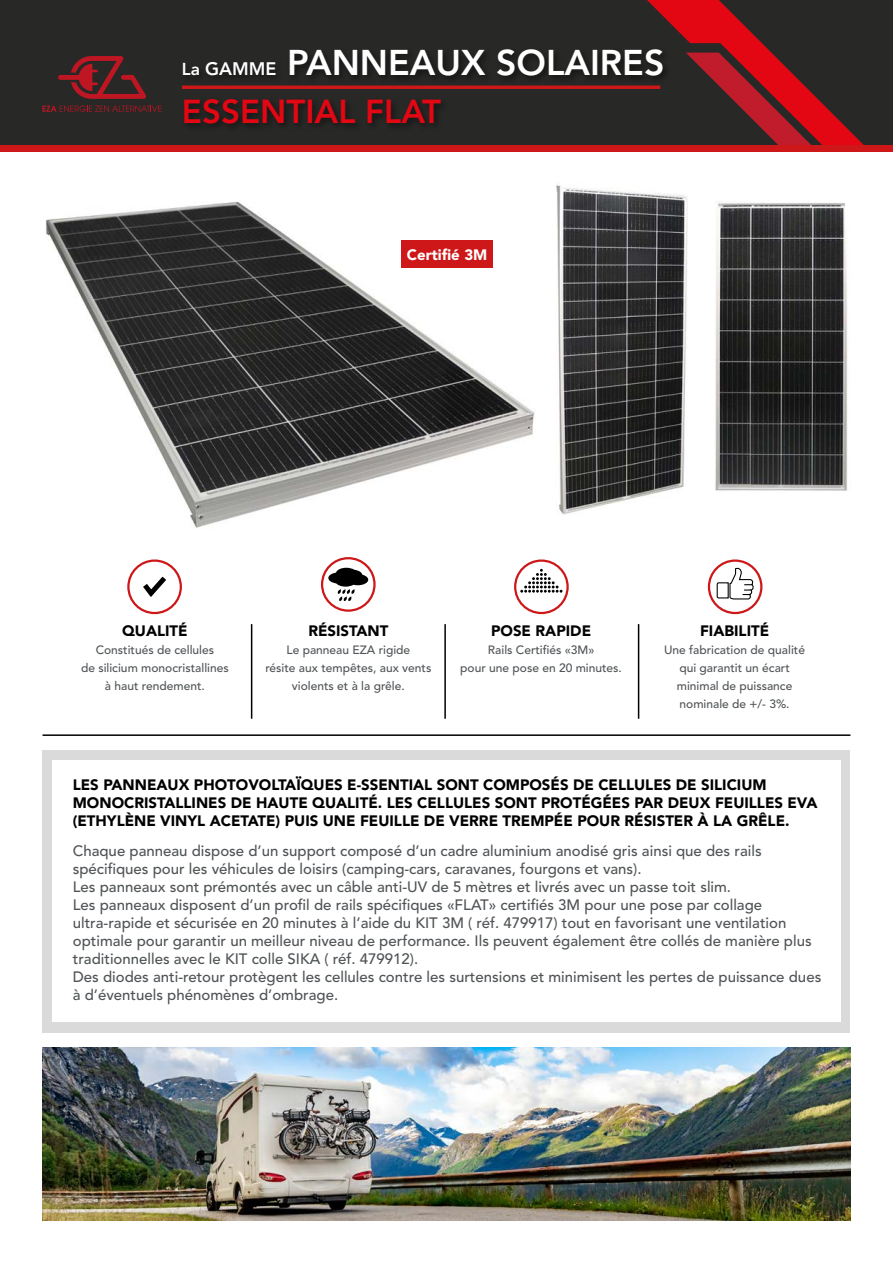
<style>
.page{position:relative;width:893px;height:1263px;background:#fff}
.page>*{position:absolute;margin:0;border:0;box-sizing:border-box;transform-origin:0 0}
.t1{font:800 35.55px "Avenir LT Std";color:#fff}
.t2{font:800 33px "Avenir LT Std";color:#e30613}
.t3{font:500 15px/18px "Avenir LT Std";color:#505456}
.t4{font:900 15px/18px "Avenir LT Std";color:#000}
.t5{font:900 15px "Avenir LT Std";color:#020203}
.t6{font:900 15px "Avenir LT Std";color:#fff}
.t7{font:500 12px/18px "Avenir LT Std";color:#505456;text-align:center}
.s1{font-size:17.25px}
.s2{font-size:18px}
</style>
<div class="page">
<img style="left:45px;top:201px;width:490px;height:327px">
<div style="left:43px;top:750px;width:807px;height:282px;background:#dadada"></div>
<div style="left:52px;top:760px;width:789px;height:262px;background:#fff"></div>
<img style="left:43px;top:1047px;width:807px;height:173px">
<div style="left:0;top:0;width:893px;height:152px;background:#282827"></div>
<svg style="left:647px;top:0;width:217px;height:145px"></svg>
<div style="left:0;top:145px;width:893px;height:7px;background:#cd1719"></div>
<div style="left:181px;top:47px;width:491px;height:85px;background:#262625"></div>
<hr style="left:182px;top:86px;width:478px;height:3px;background:#cd1719">
<img style="left:556px;top:185px;width:132px;height:329px">
<img style="left:715px;top:203px;width:133px;height:288px">
<div style="left:321px;top:557px;width:55px;height:55px;border:2px solid #cd1719;border-radius:50%"></div>
<svg style="left:328px;top:568px;width:40px;height:33px"></svg>
<div style="left:514px;top:559px;width:55px;height:55px;border:2px solid #cd1719;border-radius:50%"></div>
<svg style="left:520px;top:569px;width:42px;height:24px"></svg>
<div style="left:708px;top:559px;width:54px;height:55px;border:2px solid #cd1719;border-radius:50%"></div>
<svg style="left:716px;top:567px;width:38px;height:33px"></svg>
<hr style="left:43px;top:734px;width:807px;height:2px;background:#000">
<svg style="left:143px;top:577px;width:23px;height:20px"></svg>
<div style="left:127px;top:559px;width:55px;height:55px;border:2px solid #cd1719;border-radius:50%"></div>
<hr style="left:251px;top:624px;width:1px;height:95px;background:#000">
<hr style="left:444px;top:624px;width:2px;height:95px;background:#000">
<hr style="left:638px;top:624px;width:1px;height:95px;background:#000">
<div style="left:401px;top:241px;width:92px;height:27px;background:#cd1719"></div>
<svg style="left:43px;top:106px;width:119px;height:6px"></svg>
<svg style="left:58px;top:56px;width:88px;height:43px"></svg>
<h1 class="t1" style="left:182px;top:42px;width:484px"><span class="s1">La</span> <span class="s2">GAMME</span> PANNEAUX SOLAIRES</h1>
<h2 class="t2" style="left:182px;top:92px;width:261px">ESSENTIAL FLAT</h2>
<p class="t6" style="left:407px;top:246px;width:82px">Certifié 3M</p>
<p class="t4" style="left:122px;top:621px;width:67px">QUALITÉ</p>
<p class="t7" style="left:81px;top:641px;width:149px">Constitués de cellules<br>de silicium monocristallines à haut rendement.</p>
<p class="t4" style="left:308px;top:621px;width:82px">RÉSISTANT</p>
<p class="t7" style="left:265px;top:641px;width:168px">Le panneau EZA rigide<br>résite aux tempêtes, aux vents violents et à la grêle.</p>
<p class="t5" style="left:491px;top:621px;width:101px">POSE RAPIDE</p>
<p class="t7" style="left:460px;top:641px;width:163px">Rails Certifiés «3M»<br>pour une pose en 20 minutes.</p>
<p class="t4" style="left:700px;top:621px;width:71px">FIABILITÉ</p>
<p class="t7" style="left:664px;top:641px;width:142px">Une fabrication de qualité qui garantit un écart minimal de puissance nominale de +/- 3%.</p>
<p class="t4" style="left:73px;top:775px;width:746px">LES PANNEAUX PHOTOVOLTAÏQUES E-SSENTIAL SONT COMPOSÉS DE CELLULES DE SILICIUM<br>MONOCRISTALLINES DE HAUTE QUALITÉ. LES CELLULES SONT PROTÉGÉES PAR DEUX FEUILLES EVA (ETHYLÈNE VINYL ACETATE) PUIS UNE FEUILLE DE VERRE TREMPÉE POUR RÉSISTER À LA GRÊLE.</p>
<p class="t3" style="left:73px;top:842px;width:750px">Chaque panneau dispose d’un support composé d’un cadre aluminium anodisé gris ainsi que des rails spécifiques pour les véhicules de loisirs (camping-cars, caravanes, fourgons et vans).<br>Les panneaux sont prémontés avec un câble anti-UV de 5 mètres et livrés avec un passe toit slim.<br>Les panneaux disposent d’un profil de rails spécifiques «FLAT» certifiés 3M pour une pose par collage ultra-rapide et sécurisée en 20 minutes à l’aide du KIT 3M ( réf. 479917) tout en favorisant une ventilation optimale pour garantir un meilleur niveau de performance. Ils peuvent également être collés de manière plus traditionnelles avec le KIT colle SIKA ( réf. 479912).<br>Des diodes anti-retour protègent les cellules contre les surtensions et minimisent les pertes de puissance dues à d’éventuels phénomènes d’ombrage.</p>
</div>
